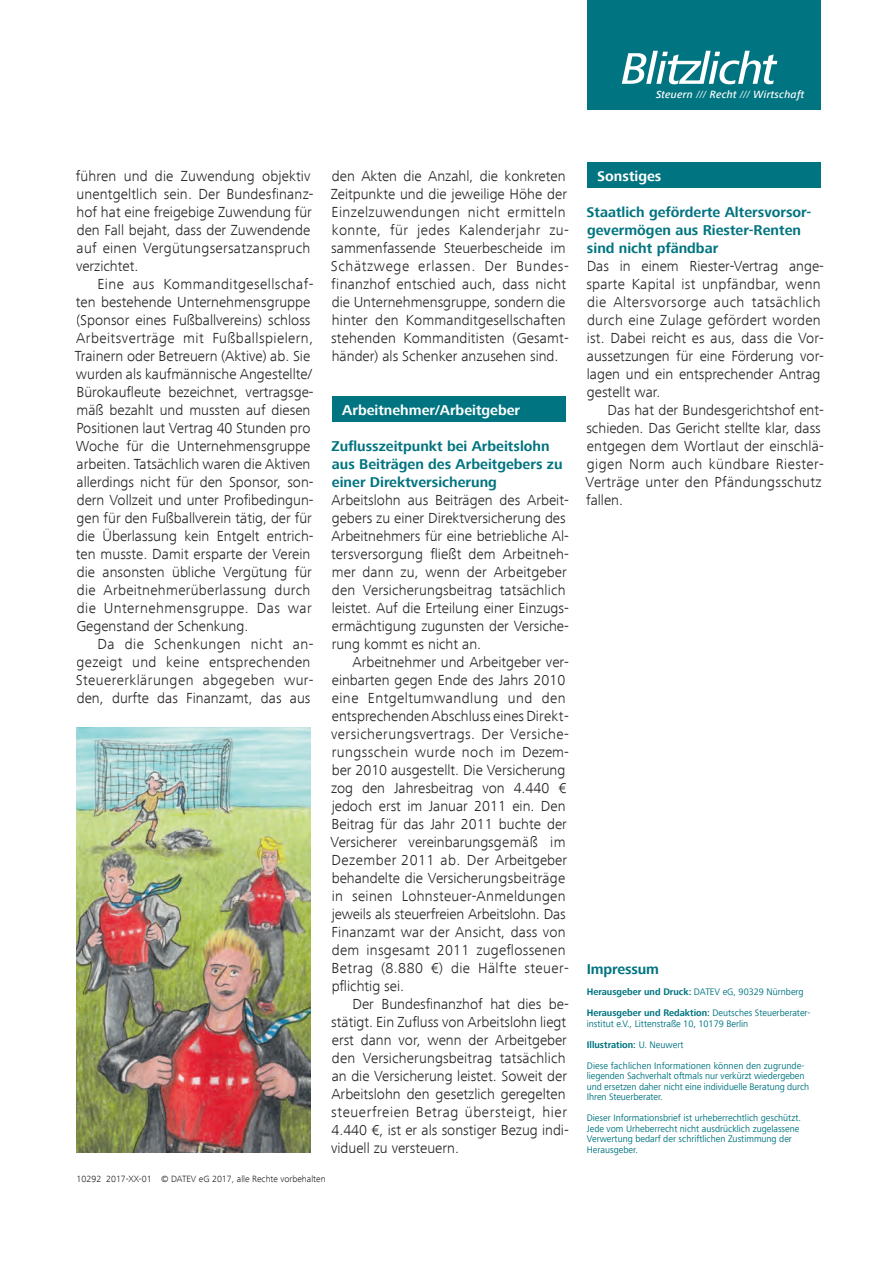
<style>
.page{position:relative;width:893px;height:1263px;background:#fff}
.page>*{position:absolute;margin:0;border:0;box-sizing:border-box;transform-origin:0 0}
.t1{font:300 15px/18px "Frutiger Next Com";color:#231f20}
.t2{font:300 15px/18px "Frutiger Next Com";letter-spacing:.02em;color:#231f20}
.t3{font:700 14.7px/18px "Frutiger Next Com";color:#007480}
.t4{font:700 14.7px "Frutiger Next Com";color:#fff}
.t5{font:italic 500 10.8px "Frutiger Next Com";letter-spacing:.02em;color:#fff}
.t6{font:9.75px/10.5px "Frutiger Next Com";color:#007480;scale:.96 1}
.t7{font:700 9.75px/21px "Frutiger Next Com";color:#007480;scale:.96 1}
.t8{font:300 9.3px "Frutiger Next Com";color:#231f20}
.s1{font-weight:400}
.s2{font-weight:700}
</style>
<div class="page">
<div style="left:587px;top:0;width:234px;height:110px;background:#007480"></div>
<svg style="left:622px;top:51px;width:155px;height:33px"></svg>
<div style="left:332px;top:397px;width:234px;height:25px;background:#007480"></div>
<div style="left:587px;top:163px;width:234px;height:25px;background:#007480"></div>
<img style="left:77px;top:727px;width:233px;height:425px">
<p class="t5" style="left:656px;top:88px;width:150px">Steuern <span class="s1">///</span> Recht <span class="s1">///</span> Wirtschaft</p>
<p class="t1" style="left:76px;top:167px;width:239px">führen und die Zuwendung objektiv unentgeltlich sein. Der Bundesfinanz&shy;hof hat eine freigebige Zuwendung für den Fall bejaht, dass der Zuwendende auf einen Vergütungsersatzanspruch verzichtet.</p>
<p class="t1" style="left:75px;top:275px;width:240px;text-indent:23px">Eine aus Kommanditgesellschaf&shy;ten bestehende Unternehmensgruppe (Sponsor eines Fußballvereins) schloss Arbeitsverträge mit Fußballspielern, Trainern oder Betreuern (Aktive) ab. Sie wurden als kaufmännische Angestellte/ Bürokaufleute bezeichnet, vertragsge&shy;mäß bezahlt und mussten auf diesen Positionen laut Vertrag 40 Stunden pro Woche für die Unternehmensgruppe arbeiten. Tatsächlich waren die Aktiven allerdings nicht für den Sponsor, son&shy;dern Vollzeit und unter Profibedingun&shy;gen für den Fußballverein tätig, der für die Überlassung kein Entgelt entrich&shy;ten musste. Damit ersparte der Verein die ansonsten übliche Vergütung für die Arbeitnehmerüberlassung durch die Unternehmensgruppe. Das war Gegenstand der Schenkung.</p>
<p class="t2" style="left:76px;top:635px;width:239px;text-indent:22px">Da die Schenkungen nicht an&shy;gezeigt und keine entsprechenden Steuererklärungen abgegeben wur&shy;den, durfte das Finanzamt, das aus</p>
<p class="t1" style="left:331px;top:167px;width:240px">den Akten die Anzahl, die konkreten Zeitpunkte und die jeweilige Höhe der Einzelzuwendungen nicht ermitteln konnte, für jedes Kalenderjahr zu&shy;sammenfassende Steuerbescheide im Schätzwege erlassen. Der Bundes&shy;finanzhof entschied auch, dass nicht die Unternehmensgruppe, sondern die hinter den Kommanditgesellschaften stehenden Kommanditisten (Gesamt&shy;händer) als Schenker anzusehen sind.</p>
<p class="t4" style="left:342px;top:401px;width:180px">Arbeitnehmer/Arbeitgeber</p>
<p class="t3" style="left:331px;top:437px;width:233px">Zuflusszeitpunkt bei Arbeitslohn aus Beiträgen des Arbeitgebers zu einer Direktversicherung</p>
<p class="t1" style="left:331px;top:491px;width:239px">Arbeitslohn aus Beiträgen des Arbeit&shy;gebers zu einer Direktversicherung des Arbeitnehmers für eine betriebliche Al&shy;tersversorgung fließt dem Arbeitneh&shy;mer dann zu, wenn der Arbeitgeber den Versicherungsbeitrag tatsächlich leistet. Auf die Erteilung einer Einzugs&shy;ermächtigung zugunsten der Versiche&shy;rung kommt es nicht an.</p>
<p class="t1" style="left:330px;top:653px;width:240px;text-indent:22px">Arbeitnehmer und Arbeitgeber ver&shy;einbarten gegen Ende des Jahrs 2010 eine Entgeltumwandlung und den entsprechenden Abschluss eines Direkt&shy;versicherungsvertrags. Der Versiche&shy;rungsschein wurde noch im Dezem&shy;ber 2010 ausgestellt. Die Versicherung zog den Jahresbeitrag von 4.440 € jedoch erst im Januar 2011 ein. Den Beitrag für das Jahr 2011 buchte der Versicherer vereinbarungsgemäß im Dezember 2011 ab. Der Arbeitgeber behandelte die Versicherungsbeiträge in seinen Lohnsteuer-Anmeldungen jeweils als steuerfreien Arbeitslohn. Das Finanzamt war der Ansicht, dass von dem insgesamt 2011 zugeflossenen Betrag (8.880 €) die Hälfte steuer&shy;pflichtig sei.</p>
<p class="t1" style="left:331px;top:995px;width:239px;text-indent:21px">Der Bundesfinanzhof hat dies be&shy;stätigt. Ein Zufluss von Arbeitslohn liegt erst dann vor, wenn der Arbeitgeber den Versicherungsbeitrag tatsächlich an die Versicherung leistet. Soweit der Arbeitslohn den gesetzlich geregelten steuerfreien Betrag übersteigt, hier 4.440 €, ist er als sonstiger Bezug indi&shy;viduell zu versteuern.</p>
<p class="t8" style="left:77px;top:1174px;width:251px">10292 2017-XX-01 © DATEV eG 2017, alle Rechte vorbehalten</p>
<p class="t4" style="left:597px;top:167px;width:66px">Sonstiges</p>
<p class="t3" style="left:587px;top:203px;width:226px">Staatlich geförderte Altersvorsor&shy;gevermögen aus Riester-Renten sind nicht pfändbar</p>
<p class="t1" style="left:586px;top:257px;width:239px">Das in einem Riester-Vertrag ange&shy;sparte Kapital ist unpfändbar, wenn die Altersvorsorge auch tatsächlich durch eine Zulage gefördert worden ist. Dabei reicht es aus, dass die Vor&shy;aussetzungen für eine Förderung vor&shy;lagen und ein entsprechender Antrag gestellt war.</p>
<p class="t1" style="left:586px;top:401px;width:240px;text-indent:22px">Das hat der Bundesgerichtshof ent&shy;schieden. Das Gericht stellte klar, dass entgegen dem Wortlaut der einschlä&shy;gigen Norm auch kündbare Riester-<br>Verträge unter den Pfändungsschutz fallen.</p>
<p class="t3" style="left:587px;top:960px;width:74px">Impressum</p>
<p class="t7" style="left:587px;top:981px;width:235px">Herausgeber und Druck: <span class="s1">DATEV eG, 90329 Nürnberg<br></span>Herausgeber und Redaktion: <span class="s1">Deutsches Steuerberater-</span></p>
<p class="t6" style="left:587px;top:1013px;width:228px;line-height:21px">institut e.V., Littenstraße 10, 10179 Berlin<br><span class="s2">Illustration:</span> U. Neuwert<br>Diese fachlichen Informationen können den zugrunde-</p>
<p class="t6" style="left:587px;top:1070px;width:233px">liegenden Sachverhalt oftmals nur verkürzt wiedergeben und ersetzen daher nicht eine individuelle Beratung durch<br>Ihren Steuerberater.</p>
<p class="t6" style="left:587px;top:1112px;width:225px">Dieser Informationsbrief ist urheberrechtlich geschützt.<br>Jede vom Urheberrecht nicht ausdrücklich zugelassene Verwertung bedarf der schriftlichen Zustimmung der Herausgeber.</p>
</div>
